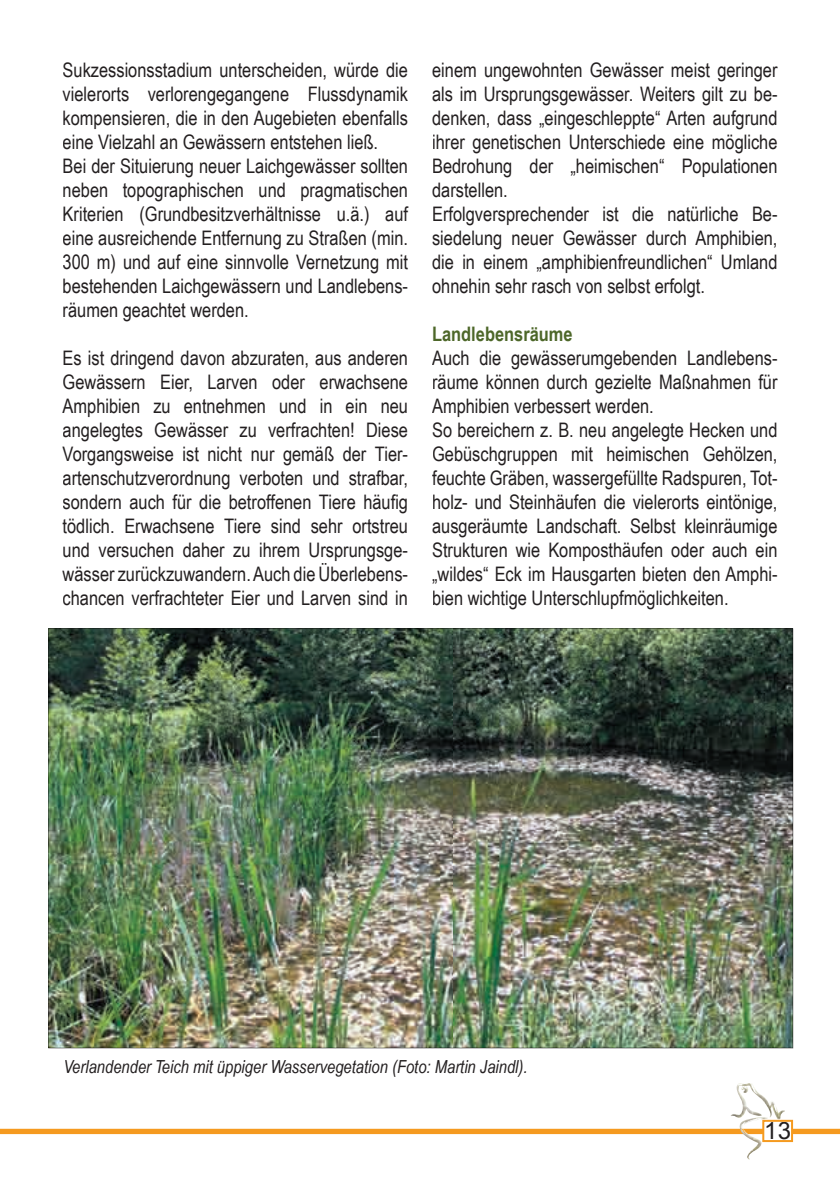
<style>
.page{position:relative;width:840px;height:1191px;background:#fff}
.page>*{position:absolute;margin:0;border:0;box-sizing:border-box;transform-origin:0 0}
.t1{font:24px "Arial";color:#231f20}
.t2{font:20px/24px "Arial Narrow";color:#231f20}
.t3{font:700 20px "Arial Narrow";color:#4d6729}
.t4{font:italic 18px "Arial Narrow";color:#231f20}
</style>
<div class="page">
<div style="left:791px;top:1128px;width:48px;height:6px;background:#f59a1f"></div>
<div style="left:0;top:1128px;width:762px;height:6px;background:#f59a1f"></div>
<img style="left:730px;top:1083px;width:54px;height:76px">
<svg style="left:761px;top:1119px;width:31px;height:23px"></svg>
<img style="left:117px;top:699px;width:607px;height:278px">
<img style="left:48px;top:977px;width:744px;height:71px">
<img style="left:48px;top:628px;width:69px;height:350px">
<img style="left:724px;top:628px;width:68px;height:350px">
<img style="left:115px;top:628px;width:610px;height:71px">
<p class="t2" style="left:63px;top:57px;width:347px">Sukzessionsstadium unterscheiden, würde die vielerorts verlorengegangene Flussdynamik kompensieren, die in den Augebieten ebenfalls eine Vielzahl an Gewässern entstehen ließ.<br>Bei der Situierung neuer Laichgewässer sollten neben topographischen und pragmatischen Kriterien (Grundbesitzverhältnisse u.ä.) auf eine ausreichende Entfernung zu Straßen (min.<br>300 m) und auf eine sinnvolle Vernetzung mit bestehenden Laichgewässern und Landlebens&shy;räumen geachtet werden.</p>
<p class="t2" style="left:63px;top:345px;width:347px;text-align:justify">Es ist dringend davon abzuraten, aus anderen Gewässern Eier, Larven oder erwachsene Amphibien zu entnehmen und in ein neu angelegtes Gewässer zu verfrachten! Diese Vorgangsweise ist nicht nur gemäß der Tier&shy;artenschutzverordnung verboten und strafbar, sondern auch für die betroffenen Tiere häufig tödlich. Erwachsene Tiere sind sehr ortstreu und versuchen daher zu ihrem Ursprungsge&shy;wässer zurückzuwandern. Auch die Überlebens&shy;chancen verfrachteter Eier und Larven sind in</p>
<p class="t2" style="left:432px;top:57px;width:347px">einem ungewohnten Gewässer meist geringer als im Ursprungsgewässer. Weiters gilt zu be&shy;denken, dass „eingeschleppte“ Arten aufgrund ihrer genetischen Unterschiede eine mögliche Bedrohung der „heimischen“ Populationen darstellen.<br>Erfolgversprechender ist die natürliche Be&shy;siedelung neuer Gewässer durch Amphibien, die in einem „amphibienfreundlichen“ Umland ohnehin sehr rasch von selbst erfolgt.</p>
<p class="t3" style="left:432px;top:319px;width:142px">Landlebensräume</p>
<p class="t2" style="left:432px;top:345px;width:347px">Auch die gewässerumgebenden Landlebens&shy;räume können durch gezielte Maßnahmen für Amphibien verbessert werden.<br>So bereichern z. B. neu angelegte Hecken und Gebüschgruppen mit heimischen Gehölzen, feuchte Gräben, wassergefüllte Radspuren, Tot&shy;holz- und Steinhäufen die vielerorts eintönige, ausgeräumte Landschaft. Selbst kleinräumige Strukturen wie Komposthäufen oder auch ein „wildes“ Eck im Hausgarten bieten den Amphi&shy;bien wichtige Unterschlupfmöglichkeiten.</p>
<p class="t4" style="left:63px;top:1053px;width:465px">Verlandender Teich mit üppiger Wasservegetation (Foto: Martin Jaindl).</p>
<p class="t1" style="left:763px;top:1115px;width:28px">13</p>
</div>
